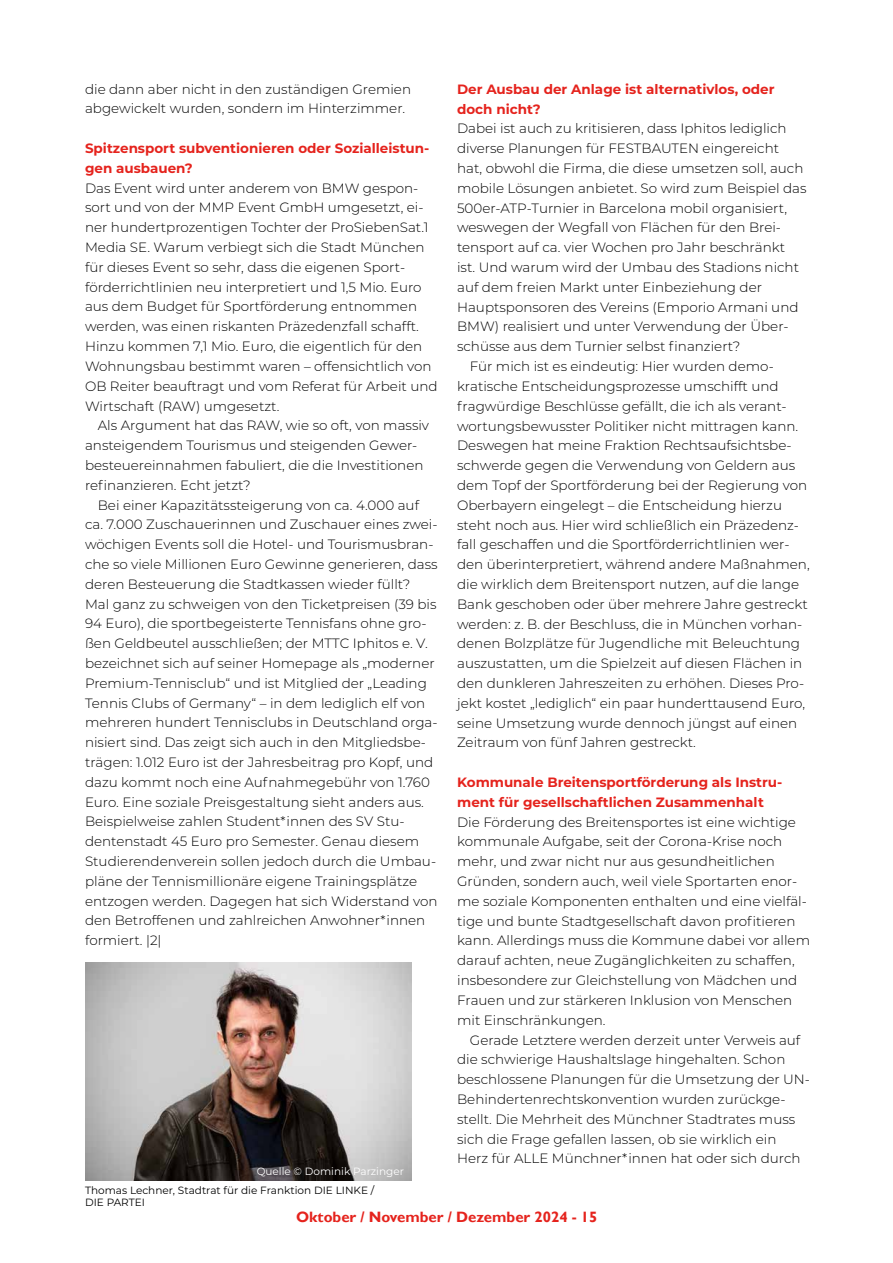
<style>
.page{position:relative;width:893px;height:1263px;background:#fff}
.page>*{position:absolute;margin:0;border:0;box-sizing:border-box;transform-origin:0 0}
.t1{font:700 15px "Gill Sans";color:#e5231d}
.t2{font:300 13.5px/19.8px "Montserrat";color:#000}
.t3{font:700 13.5px/19.8px "Montserrat";color:#e5231d}
.t4{font:10.5px/12.6px "Montserrat";color:#000}
.t5{font:10.5px "Montserrat";color:#fff}
</style>
<div class="page">
<img style="left:85px;top:962px;width:327px;height:218px">
<p class="t2" style="left:85px;top:78px;width:328px">die dann aber nicht in den zuständigen Gremien abgewickelt wurden, sondern im Hinterzimmer.</p>
<p class="t3" style="left:85px;top:138px;width:346px">Spitzensport subventionieren oder Sozialleistun&shy;gen ausbauen?</p>
<p class="t2" style="left:85px;top:177px;width:354px">Das Event wird unter anderem von BMW gespon&shy;sort und von der MMP Event GmbH umgesetzt, ei&shy;ner hundertprozentigen Tochter der ProSiebenSat.1<br>Media SE. Warum verbiegt sich die Stadt München für dieses Event so sehr, dass die eigenen Sport&shy;förderrichtlinien neu interpretiert und 1,5 Mio. Euro aus dem Budget für Sportförderung entnommen werden, was einen riskanten Präzedenzfall schafft.<br>Hinzu kommen 7,1 Mio. Euro, die eigentlich für den Wohnungsbau bestimmt waren – offensichtlich von OB Reiter beauftragt und vom Referat für Arbeit und Wirtschaft (RAW) umgesetzt.</p>
<p class="t2" style="left:85px;top:415px;width:346px;text-indent:13px">Als Argument hat das RAW, wie so oft, von massiv ansteigendem Tourismus und steigenden Gewer&shy;besteuereinnahmen fabuliert, die die Investitionen refinanzieren. Echt jetzt?</p>
<p class="t2" style="left:85px;top:494px;width:354px;text-indent:13px">Bei einer Kapazitätssteigerung von ca. 4.000 auf ca. 7.000 Zuschauerinnen und Zuschauer eines zwei&shy;wöchigen Events soll die Hotel- und Tourismusbran&shy;che so viele Millionen Euro Gewinne generieren, dass deren Besteuerung die Stadtkassen wieder füllt?<br>Mal ganz zu schweigen von den Ticketpreisen (39 bis 94 Euro), die sportbegeisterte Tennisfans ohne gro&shy;ßen Geldbeutel ausschließen; der MTTC Iphitos e. V. bezeichnet sich auf seiner Homepage als „moderner Premium-Tennisclub“ und ist Mitglied der „Leading Tennis Clubs of Germany“ – in dem lediglich elf von mehreren hundert Tennisclubs in Deutschland orga&shy;nisiert sind. Das zeigt sich auch in den Mitgliedsbe&shy;trägen: 1.012 Euro ist der Jahresbeitrag pro Kopf, und dazu kommt noch eine Aufnahmegebühr von 1.760<br>Euro. Eine soziale Preisgestaltung sieht anders aus.<br>Beispielweise zahlen Student*innen des SV Stu&shy;dentenstadt 45 Euro pro Semester. Genau diesem Studierendenverein sollen jedoch durch die Umbau&shy;pläne der Tennismillionäre eigene Trainingsplätze entzogen werden. Dagegen hat sich Widerstand von den Betroffenen und zahlreichen Anwohner*innen formiert. |2|</p>
<p class="t5" style="left:257px;top:1164px;width:149px">Quelle © Dominik Parzinger</p>
<p class="t4" style="left:85px;top:1183px;width:291px">Thomas Lechner, Stadtrat für die Franktion DIE LINKE /<br>DIE PARTEI</p>
<p class="t3" style="left:457px;top:78px;width:319px">Der Ausbau der Anlage ist alternativlos, oder doch nicht?</p>
<p class="t2" style="left:457px;top:118px;width:331px">Dabei ist auch zu kritisieren, dass Iphitos lediglich</p>
<p class="t2" style="left:457px;top:138px;width:323px">diverse Planungen für FESTBAUTEN eingereicht</p>
<p class="t2" style="left:457px;top:158px;width:348px">hat, obwohl die Firma, die diese umsetzen soll, auch</p>
<p class="t2" style="left:457px;top:178px;width:351px">mobile Lösungen anbietet. So wird zum Beispiel das</p>
<p class="t2" style="left:457px;top:197px;width:331px">500er-ATP-Turnier in Barcelona mobil organisiert,</p>
<p class="t2" style="left:457px;top:217px;width:325px">weswegen der Wegfall von Flächen für den Brei-</p>
<p class="t2" style="left:457px;top:237px;width:329px">tensport auf ca. vier Wochen pro Jahr beschränkt</p>
<p class="t2" style="left:457px;top:257px;width:343px">ist. Und warum wird der Umbau des Stadions nicht</p>
<p class="t2" style="left:457px;top:277px;width:306px">auf dem freien Markt unter Einbeziehung der</p>
<p class="t2" style="left:457px;top:297px;width:343px">Hauptsponsoren des Vereins (Emporio Armani und</p>
<p class="t2" style="left:457px;top:316px;width:333px">BMW) realisiert und unter Verwendung der Über-</p>
<p class="t2" style="left:457px;top:336px;width:285px">schüsse aus dem Turnier selbst finanziert?</p>
<p class="t2" style="left:470px;top:356px;width:305px">Für mich ist es eindeutig: Hier wurden demo-</p>
<p class="t2" style="left:457px;top:376px;width:323px">kratische Entscheidungsprozesse umschifft und</p>
<p class="t2" style="left:457px;top:396px;width:331px">fragwürdige Beschlüsse gefällt, die ich als verant-</p>
<p class="t2" style="left:457px;top:415px;width:343px">wortungsbewusster Politiker nicht mittragen kann.</p>
<p class="t2" style="left:457px;top:435px;width:336px">Deswegen hat meine Fraktion Rechtsaufsichtsbe-</p>
<p class="t2" style="left:457px;top:455px;width:340px">schwerde gegen die Verwendung von Geldern aus</p>
<p class="t2" style="left:457px;top:475px;width:352px">dem Topf der Sportförderung bei der Regierung von</p>
<p class="t2" style="left:457px;top:495px;width:326px">Oberbayern eingelegt – die Entscheidung hierzu</p>
<p class="t2" style="left:457px;top:514px;width:343px">steht noch aus. Hier wird schließlich ein Präzedenz-</p>
<p class="t2" style="left:457px;top:534px;width:334px">fall geschaffen und die Sportförderrichtlinien wer-</p>
<p class="t2" style="left:457px;top:554px;width:354px">den überinterpretiert, während andere Maßnahmen,</p>
<p class="t2" style="left:457px;top:574px;width:344px">die wirklich dem Breitensport nutzen, auf die lange</p>
<p class="t2" style="left:457px;top:594px;width:352px">Bank geschoben oder über mehrere Jahre gestreckt</p>
<p class="t2" style="left:457px;top:613px;width:347px">werden: z. B. der Beschluss, die in München vorhan-</p>
<p class="t2" style="left:457px;top:633px;width:344px">denen Bolzplätze für Jugendliche mit Beleuchtung</p>
<p class="t2" style="left:457px;top:653px;width:347px">auszustatten, um die Spielzeit auf diesen Flächen in</p>
<p class="t2" style="left:457px;top:673px;width:349px">den dunkleren Jahreszeiten zu erhöhen. Dieses Pro-</p>
<p class="t2" style="left:457px;top:693px;width:349px">jekt kostet „lediglich“ ein paar hunderttausend Euro,</p>
<p class="t2" style="left:457px;top:712px;width:342px">seine Umsetzung wurde dennoch jüngst auf einen</p>
<p class="t2" style="left:457px;top:732px;width:240px">Zeitraum von fünf Jahren gestreckt.</p>
<p class="t3" style="left:457px;top:772px;width:327px">Kommunale Breitensportförderung als Instru&shy;ment für gesellschaftlichen Zusammenhalt</p>
<p class="t2" style="left:457px;top:811px;width:354px">Die Förderung des Breitensportes ist eine wichtige kommunale Aufgabe, seit der Corona-Krise noch mehr, und zwar nicht nur aus gesundheitlichen Gründen, sondern auch, weil viele Sportarten enor&shy;me soziale Komponenten enthalten und eine vielfäl&shy;tige und bunte Stadtgesellschaft davon profitieren kann. Allerdings muss die Kommune dabei vor allem darauf achten, neue Zugänglichkeiten zu schaffen, insbesondere zur Gleichstellung von Mädchen und Frauen und zur stärkeren Inklusion von Menschen mit Einschränkungen.</p>
<p class="t2" style="left:457px;top:1029px;width:354px;text-indent:13px">Gerade Letztere werden derzeit unter Verweis auf die schwierige Haushaltslage hingehalten. Schon beschlossene Planungen für die Umsetzung der UN-Behindertenrechtskonvention wurden zurückge&shy;stellt. Die Mehrheit des Münchner Stadtrates muss sich die Frage gefallen lassen, ob sie wirklich ein Herz für ALLE Münchner*innen hat oder sich durch</p>
<p class="t1" style="left:296px;top:1208px;width:303px">Oktober / November / Dezember 2024 - 15</p>
</div>
